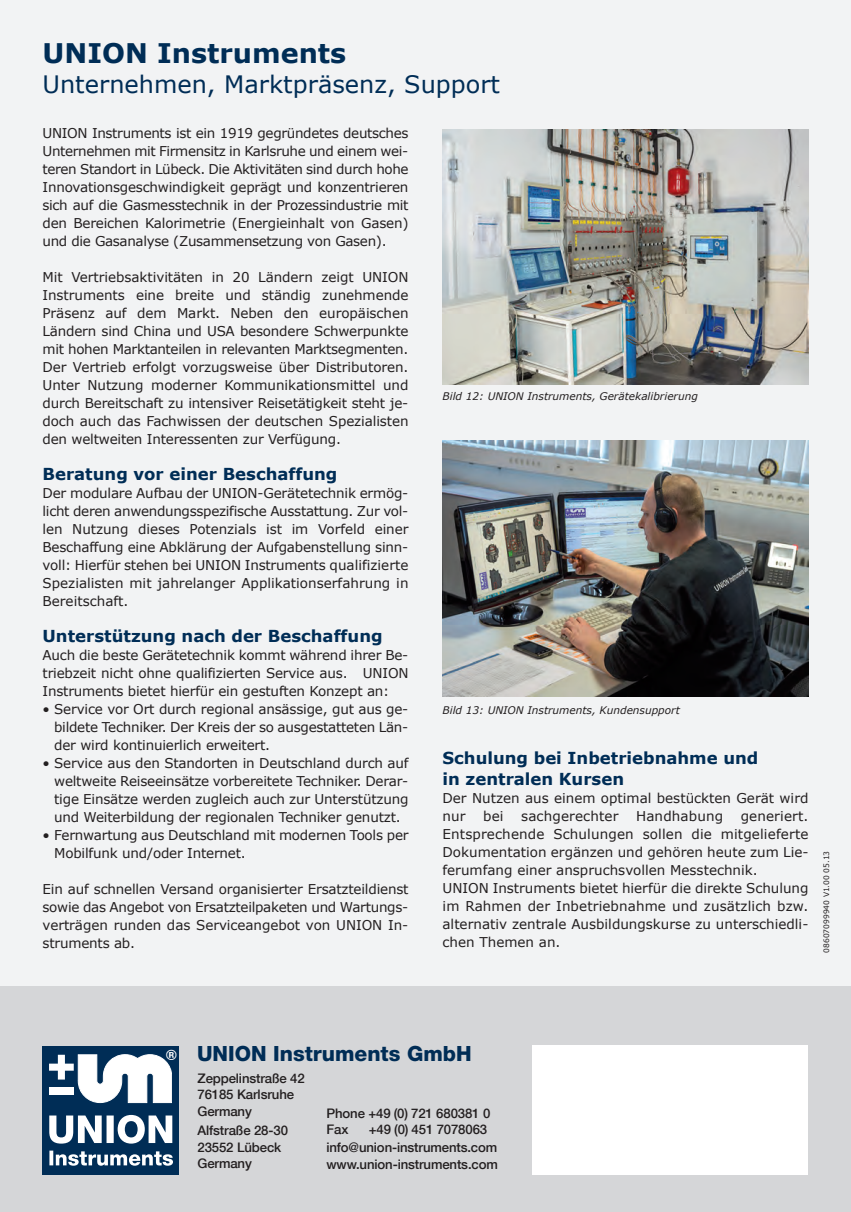
<style>
.page{position:relative;width:851px;height:1212px;background:#fff}
.page>*{position:absolute;margin:0;border:0;box-sizing:border-box;transform-origin:0 0}
.t1{font:700 27px "Verdana";color:#002d56}
.t2{font:24px "Verdana";color:#002d56}
.t3{font:800 21px "Helvetica Neue";color:#002d56}
.t4{font:700 16.5px/21px "Verdana";color:#002d56}
.t5{font:700 14.25px "Helvetica";color:#fff}
.t6{font:13.5px/18px "Verdana";letter-spacing:-.005em;color:#231f20;text-align:justify}
.t7{font:500 13.2px/16.5px "Helvetica Neue";letter-spacing:-.01em;color:#231f20}
.t8{font:italic 10.5px "Verdana";color:#231f20}
.t9{font:7.5px "Verdana";color:#231f20}
</style>
<div class="page">
<div style="left:0;top:0;width:850px;height:1104px;background:#f2f3f4"></div>
<img style="left:442px;top:441px;width:366px;height:255px">
<img style="left:442px;top:130px;width:366px;height:255px">
<div style="left:0;top:986px;width:850px;height:226px;background:#d5d6d8"></div>
<div style="left:43px;top:1046px;width:136px;height:128px;background:#002d56"></div>
<svg style="left:49px;top:1150px;width:124px;height:16px"></svg>
<svg style="left:49px;top:1115px;width:123px;height:28px"></svg>
<svg style="left:49px;top:1054px;width:123px;height:50px"></svg>
<div style="left:532px;top:1045px;width:275px;height:129px;background:#fff"></div>
<h1 class="t1" style="left:43px;top:36px;width:305px">UNION Instruments</h1>
<h2 class="t2" style="left:43px;top:69px;width:459px">Unternehmen, Marktpräsenz, Support</h2>
<p class="t6" style="left:43px;top:123px;width:367px">UNION Instruments ist ein 1919 gegründetes deutsches Unternehmen mit Firmensitz in Karlsruhe und einem wei&shy;teren Standort in Lübeck. Die Aktivitäten sind durch hohe Innovationsgeschwindigkeit geprägt und konzentrieren sich auf die Gasmesstechnik in der Prozessindustrie mit den Bereichen Kalorimetrie (Energieinhalt von Gasen) und die Gasanalyse (Zusammensetzung von Gasen).</p>
<p class="t6" style="left:43px;top:267px;width:367px">Mit Vertriebsaktivitäten in 20 Ländern zeigt UNION Instruments eine breite und ständig zunehmende Präsenz auf dem Markt. Neben den europäischen Ländern sind China und USA besondere Schwerpunkte mit hohen Marktanteilen in relevanten Marktsegmenten.<br>Der Vertrieb erfolgt vorzugsweise über Distributoren.<br>Unter Nutzung moderner Kommunikationsmittel und durch Bereitschaft zu intensiver Reisetätigkeit steht je&shy;doch auch das Fachwissen der deutschen Spezialisten den weltweiten Interessenten zur Verfügung.</p>
<p class="t4" style="left:43px;top:462px;width:296px">Beratung vor einer Beschaffung</p>
<p class="t6" style="left:43px;top:483px;width:367px">Der modulare Aufbau der UNION-Gerätetechnik ermög&shy;licht deren anwendungsspezifische Ausstattung. Zur vol&shy;len Nutzung dieses Potenzials ist im Vorfeld einer Beschaffung eine Abklärung der Aufgaben stellung sinn&shy;voll: Hierfür stehen bei UNION Instruments qualifizierte Spezialisten mit jahrelanger Applikationserfahrung in Bereitschaft.</p>
<p class="t4" style="left:43px;top:624px;width:341px">Unterstützung nach der Beschaffung</p>
<p class="t6" style="left:43px;top:645px;width:367px">Auch die beste Gerätetechnik kommt während ihrer Be&shy;triebzeit nicht ohne qualifizierten Service aus. UNION Instruments bietet hierfür ein gestuften Konzept an:</p>
<p class="t6" style="left:54px;top:699px;width:356px;text-indent:-12px">• Service vor Ort durch regional ansässige, gut aus ge&shy;bildete Techniker. Der Kreis der so ausgestatteten Län&shy;der wird kontinuierlich erweitert.</p>
<p class="t6" style="left:54px;top:753px;width:356px;text-indent:-12px">• Service aus den Standorten in Deutschland durch auf weltweite Reiseeinsätze vorbereitete Techniker. Derar&shy;tige Einsätze werden zugleich auch zur Unterstützung und Weiterbildung der regionalen Techniker genutzt.</p>
<p class="t6" style="left:54px;top:825px;width:356px;text-indent:-12px">• Fernwartung aus Deutschland mit modernen Tools per<br>Mobilfunk und/oder Internet.</p>
<p class="t6" style="left:43px;top:879px;width:367px">Ein auf schnellen Versand organisierter Ersatzteildienst sowie das Angebot von Ersatzteilpaketen und Wartungs&shy;verträgen runden das Serviceangebot von UNION In&shy;struments ab.</p>
<p class="t8" style="left:442px;top:389px;width:257px">Bild 12: UNION Instruments, Gerätekalibrierung</p>
<p class="t8" style="left:442px;top:703px;width:239px">Bild 13: UNION Instruments, Kundensupport</p>
<p class="t4" style="left:442px;top:747px;width:317px">Schulung bei Inbetriebnahme und in zentralen Kursen</p>
<p class="t6" style="left:442px;top:788px;width:367px">Der Nutzen aus einem optimal bestückten Gerät wird nur</p>
<p class="t6" style="left:483px;top:806px;width:22px">bei</p>
<p class="t6" style="left:521px;top:806px;width:99px">sachgerechter</p>
<p class="t6" style="left:636px;top:806px;width:88px">Handhabung</p>
<p class="t6" style="left:442px;top:806px;width:367px;text-align:left;text-indent:298px">generiert.<br>Entsprechende Schulungen sollen die mitgelieferte Dokumentation ergänzen und gehören heute zum Lie&shy;ferumfang einer anspruchsvollen Messtechnik.<br>UNION Instruments bietet hierfür die direkte Schulung im Rahmen der Inbetriebnahme und zusätzlich bzw. alternativ zentrale Ausbildungskurse zu unterschiedli&shy;chen Themen an.</p>
<p class="t9" style="left:821px;top:952px;width:103px;rotate:-90deg">08607099940 V1.00 05.13</p>
<p class="t5" style="left:166px;top:1048px;width:12px">®</p>
<h3 class="t3" style="left:197px;top:1040px;width:276px">UNION Instruments GmbH</h3>
<p class="t7" style="left:197px;top:1069px;width:109px">Zeppelinstraße 42<br>76185 Karlsruhe<br>Germany</p>
<p class="t7" style="left:197px;top:1122px;width:92px">Alfstraße 28-30<br>23552 Lübeck<br>Germany</p>
<p class="t7" style="left:326px;top:1104px;width:165px">Phone +49 (0) 721 680381 0<br>Fax</p>
<p class="t7" style="left:326px;top:1120px;width:172px;line-height:18px;text-indent:42px">+49 (0) 451 7078063 info@union-instruments.com</p>
<p class="t7" style="left:326px;top:1155px;width:173px">www.union-instruments.com</p>
</div>
